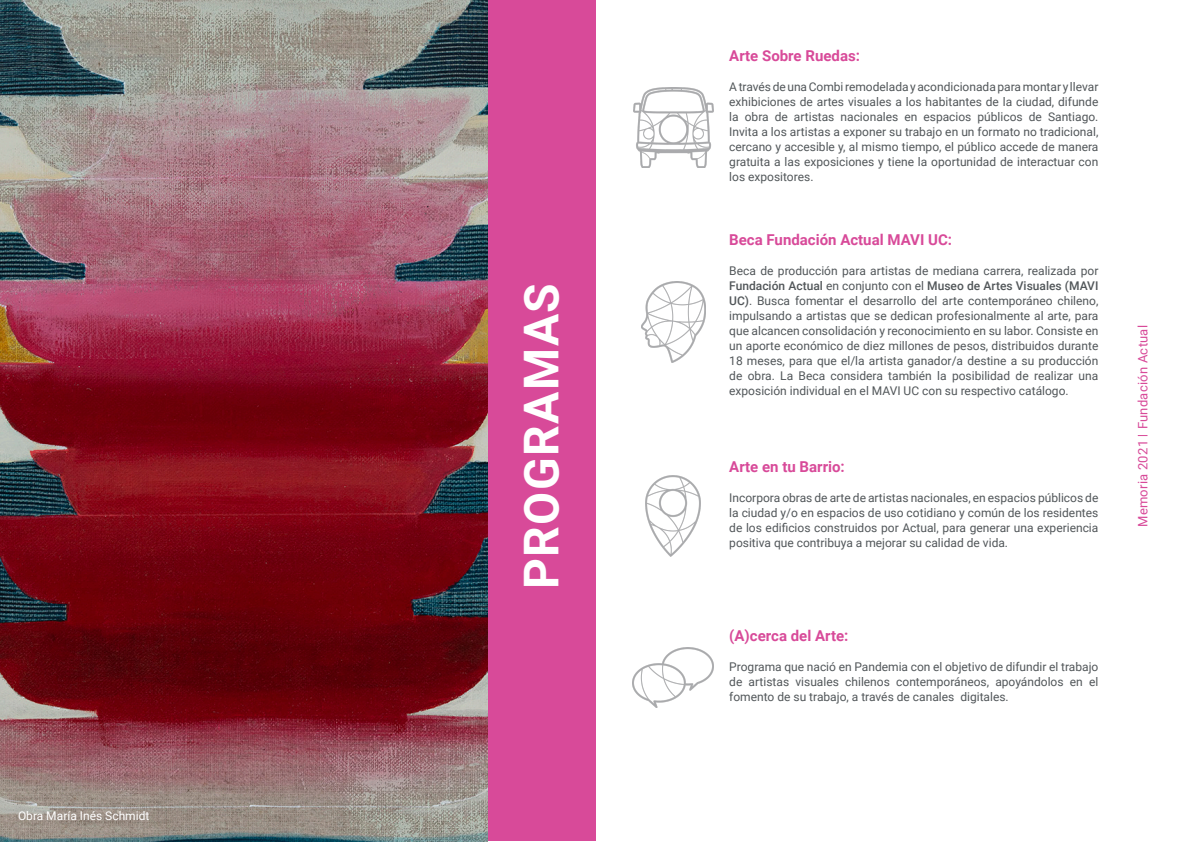
<style>
.page{position:relative;width:1191px;height:842px;background:#fff}
.page>*{position:absolute;margin:0;border:0;box-sizing:border-box;transform-origin:0 0}
.t1{font:700 48px "Roboto";letter-spacing:.03em;color:#fff}
.t2{font:700 15px "Roboto";color:#d84a99}
.t3{font:13px "Roboto";letter-spacing:.02em;color:#d84a99}
.t4{font:12px/15px "Roboto";color:#515659;text-align:justify}
.t5{font:12px "Roboto";color:#fff}
.s1{font-weight:500}
</style>
<div class="page">
<div style="left:487px;top:0;width:108px;height:841px;background:#d84a99"></div>
<img style="left:0;top:0;width:487px;height:842px">
<img style="left:633px;top:88px;width:80px;height:79px">
<img style="left:641px;top:281px;width:64px;height:81px">
<img style="left:646px;top:476px;width:55px;height:81px">
<img style="left:633px;top:648px;width:81px;height:59px">
<p class="t5" style="left:18px;top:808px;width:133px">Obra María Inés Schmidt</p>
<p class="t1" style="left:508px;top:589px;width:308px;rotate:-90deg">PROGRAMAS</p>
<p class="t2" style="left:729px;top:45px;width:132px">Arte Sobre Ruedas:</p>
<p class="t4" style="left:729px;top:79px;width:371px">A través de una Combi remodelada y acondicionada para montar y llevar exhibiciones de artes visuales a los habitantes de la ciudad, difunde la obra de artistas nacionales en espacios públicos de Santiago.<br>Invita a los artistas a exponer su trabajo en un formato no tradicional, cercano y accesible y, al mismo tiempo, el público accede de manera gratuita a las exposiciones y tiene la oportunidad de interactuar con los expositores.</p>
<p class="t2" style="left:729px;top:229px;width:224px">Beca Fundación Actual MAVI UC:</p>
<p class="t4" style="left:729px;top:263px;width:371px">Beca de producción para artistas de mediana carrera, realizada por <span class="s1">Fundación Actual</span> en conjunto con el <span class="s1">Museo de Artes Visuales (MAVI UC)</span>. Busca fomentar el desarrollo del arte contemporáneo chileno, impulsando a artistas que se dedican profesionalmente al arte, para que alcancen consolidación y reconocimiento en su labor. Consiste en un aporte económico de diez millones de pesos, distribuidos durante 18 meses, para que el/la artista ganador/a destine a su producción de obra. La Beca considera también la posibilidad de realizar una exposición individual en el MAVI UC con su respectivo catálogo.</p>
<p class="t2" style="left:729px;top:457px;width:117px">Arte en tu Barrio:</p>
<p class="t4" style="left:729px;top:490px;width:371px">Incorpora obras de arte de artistas nacionales, en espacios públicos de la ciudad y/o en espacios de uso cotidiano y común de los residentes de los edificios construidos por Actual, para generar una experiencia positiva que contribuya a mejorar su calidad de vida.</p>
<p class="t2" style="left:729px;top:625px;width:121px">(A)cerca del Arte:</p>
<p class="t4" style="left:729px;top:658px;width:371px">Programa que nació en Pandemia con el objetivo de difundir el trabajo de artistas visuales chilenos contemporáneos, apoyándolos en el fomento de su trabajo, a través de canales digitales.</p>
<p class="t3" style="left:1133px;top:527px;width:204px;rotate:-90deg">Memoria 2021 Fundación Actual</p>
</div>
